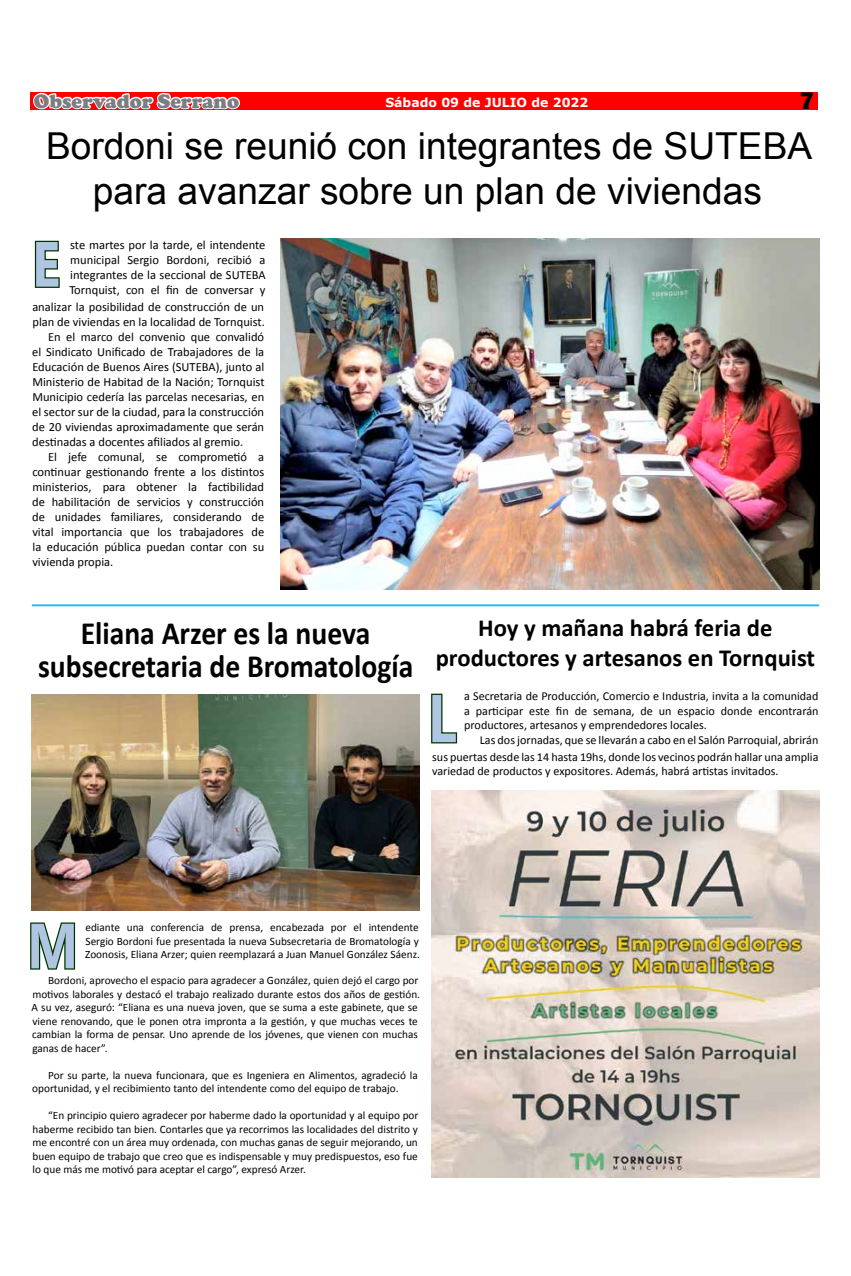
<style>
.page{position:relative;width:851px;height:1276px;background:#fff}
.page>*{position:absolute;margin:0;border:0;box-sizing:border-box;transform-origin:0 0}
.t1{font:700 67.5px "Ebrima";color:#afc5e1;scale:.83 1}
.t2{font:700 63.75px "Ebrima";color:#afc5e1;scale:.83 1}
.t3{font:37.12px/44.5px "Arial";color:#000;text-align:center}
.t4{font:700 32.62px/33.8px "Calibri";color:#000;text-align:center;scale:.91 1}
.t5{font:700 24.62px/29.5px "Calibri";color:#000;text-align:center}
.t6{font:800 24.62px "Franklin Gothic";color:#000}
.t7{font:900 20px "Cooper";color:#7c7d80}
.t8{font:12.5px/15px "Calibri";color:#000;text-align:justify}
.t9{font:700 12.5px "Verdana";color:#fff}
.t10{font:12.12px/14.5px "Calibri";color:#000;text-align:justify}
.t11{font:11.25px/13.5px "Calibri";color:#000}
</style>
<div class="page">
<div style="left:31px;top:92px;width:786px;height:18px;background:#f00"></div>
<svg style="left:33px;top:92px;width:207px;height:18px"></svg>
<hr style="left:32px;top:605px;width:787px;height:1px;background:#00aeef">
<svg style="left:34px;top:240px;width:26px;height:48px"></svg>
<img style="left:280px;top:239px;width:539px;height:350px">
<img style="left:32px;top:694px;width:387px;height:216px">
<svg style="left:30px;top:922px;width:46px;height:48px"></svg>
<svg style="left:431px;top:693px;width:27px;height:51px"></svg>
<img style="left:431px;top:790px;width:388px;height:387px">
<h3 class="t7" style="left:34px;top:89px;width:207px">Observador Serrano</h3>
<p class="t9" style="left:385px;top:93px;width:204px">Sábado 09 de JULIO de 2022</p>
<h3 class="t6" style="left:799px;top:85px;width:16px">7</h3>
<h3 class="t3" style="left:46px;top:124px;width:767px">Bordoni se reunió con integrantes de SUTEBA para avanzar sobre un plan de viviendas</h3>
<h2 class="t2" style="left:32px;top:217px;width:36px">E</h2>
<p class="t8" style="left:69px;top:238px;width:198px">ste martes por la tarde, el intendente municipal Sergio Bordoni, recibió a integrantes de la seccional de SUTEBA Tornquist, con el fin de conversar y</p>
<p class="t8" style="left:32px;top:299px;width:233px">analizar la posibilidad de construcción de un</p>
<p class="t8" style="left:32px;top:314px;width:234px">plan de viviendas en la localidad de Tornquist.</p>
<p class="t8" style="left:48px;top:329px;width:217px">En el marco del convenio que convalidó</p>
<p class="t8" style="left:32px;top:344px;width:233px">el Sindicato Unificado de Trabajadores de la</p>
<p class="t8" style="left:32px;top:359px;width:233px">Educación de Buenos Aires (SUTEBA), junto al</p>
<p class="t8" style="left:32px;top:374px;width:234px">Ministerio de Habitad de la Nación; Tornquist</p>
<p class="t8" style="left:32px;top:389px;width:233px">Municipio cedería las parcelas necesarias, en</p>
<p class="t8" style="left:32px;top:404px;width:233px">el sector sur de la ciudad, para la construcción</p>
<p class="t8" style="left:32px;top:419px;width:233px">de 20 viviendas aproximadamente que serán</p>
<p class="t8" style="left:32px;top:434px;width:212px">destinadas a docentes afiliados al gremio.</p>
<p class="t8" style="left:48px;top:449px;width:217px">El jefe comunal, se comprometió a</p>
<p class="t8" style="left:32px;top:464px;width:233px">continuar gestionando frente a los distintos</p>
<p class="t8" style="left:32px;top:479px;width:233px">ministerios, para obtener la factibilidad</p>
<p class="t8" style="left:32px;top:494px;width:233px">de habilitación de servicios y construcción</p>
<p class="t8" style="left:32px;top:509px;width:233px">de unidades familiares, considerando de</p>
<p class="t8" style="left:32px;top:524px;width:233px">vital importancia que los trabajadores de</p>
<p class="t8" style="left:32px;top:539px;width:233px">la educación pública puedan contar con su</p>
<p class="t8" style="left:32px;top:554px;width:83px">vivienda propia.</p>
<h3 class="t4" style="left:38px;top:616px;width:414px">Eliana Arzer es la nueva subsecretaria de Bromatología</h3>
<h3 class="t5" style="left:435px;top:613px;width:381px">Hoy y mañana habrá feria de productores y artesanos en Tornquist</h3>
<h1 class="t1" style="left:428px;top:668px;width:36px">L</h1>
<p class="t10" style="left:432px;top:749px;width:388px">sus puertas desde las 14 hasta 19hs, donde los vecinos podrán hallar una amplia variedad de productos y expositores. Además, habrá artistas invitados.</p>
<p class="t10" style="left:464px;top:689px;width:356px">a Secretaria de Producción, Comercio e Industria, invita a la comunidad a participar este fin de semana, de un espacio donde encontrarán productores, artesanos y emprendedores locales.</p>
<p class="t10" style="left:480px;top:732px;width:340px">Las dos jornadas, que se llevarán a cabo en el Salón Parroquial, abrirán</p>
<p class="t11" style="left:85px;top:920px;width:335px">ediante una conferencia de prensa, encabezada por el intendente<br>Sergio Bordoni fue presentada la nueva Subsecretaria de Bromatología y</p>
<h2 class="t2" style="left:27px;top:898px;width:63px">M</h2>
<p class="t11" style="left:85px;top:947px;width:336px">Zoonosis, Eliana Arzer; quien reemplazará a Juan Manuel González Sáenz.</p>
<p class="t11" style="left:32px;top:974px;width:390px;text-indent:17px">Bordoni, aprovecho el espacio para agradecer a González, quien dejó el cargo por motivos laborales y destacó el trabajo realizado durante estos dos años de gestión.<br>A su vez, aseguró: “Eliana es una nueva joven, que se suma a este gabinete, que se viene renovando, que le ponen otra impronta a la gestión, y que muchas veces te cambian la forma de pensar. Uno aprende de los jóvenes, que vienen con muchas ganas de hacer”.</p>
<p class="t11" style="left:32px;top:1068px;width:387px;text-indent:16px">Por su parte, la nueva funcionara, que es Ingeniera en Alimentos, agradeció la oportunidad, y el recibimiento tanto del intendente como del equipo de trabajo.</p>
<p class="t11" style="left:32px;top:1109px;width:387px;text-align:justify;text-indent:16px">“En principio quiero agradecer por haberme dado la oportunidad y al equipo por haberme recibido tan bien. Contarles que ya recorrimos las localidades del distrito y me encontré con un área muy ordenada, con muchas ganas de seguir mejorando, un buen equipo de trabajo que creo que es indispensable y muy predispuestos, eso fue lo que más me motivó para aceptar el cargo”, expresó Arzer.</p>
</div>
